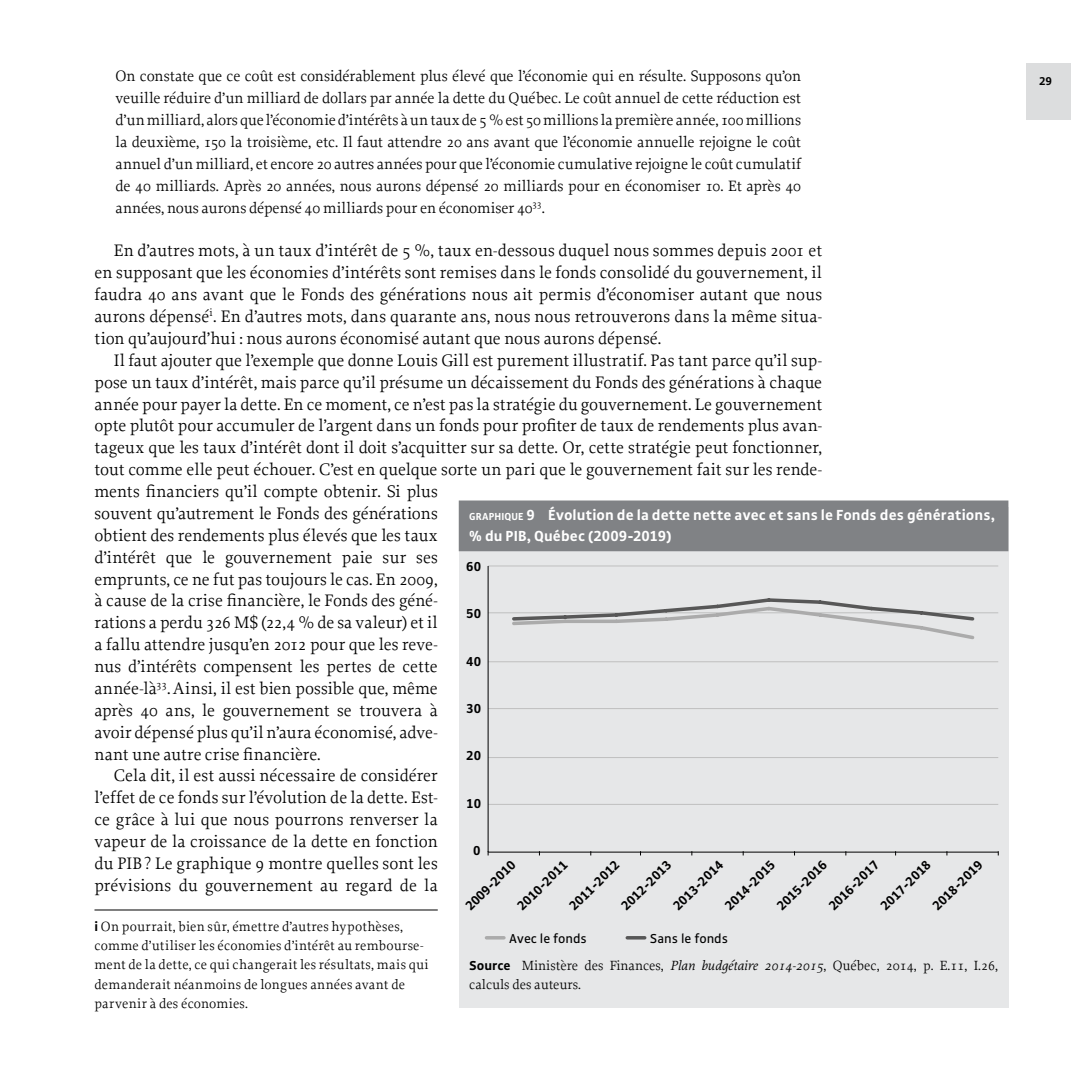
<style>
.page{position:relative;width:1071px;height:1071px;background:#fff}
.page>*{position:absolute;margin:0;border:0;box-sizing:border-box;transform-origin:0 0}
.t1{font:17.5px/21.9px "Proforma";color:#000;text-align:justify}
.t2{font:15.75px/21.9px "Proforma";letter-spacing:-.005em;color:#000;text-align:justify}
.t3{font:700 15.75px/21px "Gak Sans";letter-spacing:.005em;color:#fff}
.t4{font:14px/19.2px "Proforma";letter-spacing:.01em;color:#000}
.t5{font:700 14px "Gak Sans";color:#000}
.t6{font:14px "Gak Sans";color:#000}
.t7{font:700 12.25px "Gak Sans";color:#000}
.s1{font-family:"Gak Sans";font-weight:700}
.s2{font-size:11.03px}
.s3{font-style:inherit}
.s4{font-style:italic}
</style>
<div class="page">
<div style="left:1027px;top:63px;width:44px;height:57px;background:#dcddde"></div>
<hr style="left:94px;top:910px;width:344px;height:1px;background:#000">
<div style="left:459px;top:508px;width:549px;height:500px;background:#e6e7e8"></div>
<div style="left:459px;top:501px;width:549px;height:50px;background:#808285"></div>
<hr style="left:488px;top:804px;width:510px;height:1px;background:#bfbfbf">
<hr style="left:488px;top:757px;width:510px;height:1px;background:#bfbfbf">
<hr style="left:488px;top:708px;width:510px;height:1px;background:#bfbfbf">
<hr style="left:488px;top:661px;width:510px;height:1px;background:#bfbfbf">
<hr style="left:488px;top:613px;width:510px;height:1px;background:#bfbfbf">
<hr style="left:488px;top:566px;width:510px;height:1px;background:#bfbfbf">
<hr style="left:488px;top:566px;width:1px;height:286px;background:#000">
<hr style="left:488px;top:852px;width:510px;height:1px;background:#000">
<svg style="left:510px;top:598px;width:467px;height:42px"></svg>
<svg style="left:486px;top:936px;width:18px;height:4px"></svg>
<svg style="left:627px;top:936px;width:18px;height:4px"></svg>
<p class="t2" style="left:116px;top:65px;width:687px">On constate que ce coût est considérablement plus élevé que l’économie qui en résulte. Supposons qu’on</p>
<p class="t7" style="left:1039px;top:74px;width:14px">29</p>
<p class="t2" style="left:116px;top:87px;width:687px">veuille réduire d’un milliard de dollars par année la dette du Québec. Le coût annuel de cette réduction est d’un milliard, alors que l’économie d’intérêts à un taux de 5% est 50 millions la première année, 100 millions la deuxième, 150 la troisième, etc. Il faut attendre 20 ans avant que l’économie annuelle rejoigne le coût annuel d’un milliard, et encore 20 autres années pour que l’économie cumulative rejoigne le coût cumulatif de 40 milliards. Après 20 années, nous aurons dépensé 20 milliards pour en économiser 10. Et après 40 années, nous aurons dépensé 40 milliards pour en économiser 40<sup>33</sup>.</p>
<p class="t1" style="left:94px;top:240px;width:729px;text-indent:19px">En d’autres mots, à un taux d’intérêt de 5 %, taux en-dessous duquel nous sommes depuis 2001 et en supposant que les économies d’intérêts sont remises dans le fonds consolidé du gouvernement, il faudra 40 ans avant que le Fonds des générations nous ait permis d’économiser autant que nous aurons dépensé<sup>i</sup>. En d’autres mots, dans quarante ans, nous nous retrouverons dans la même situa&shy;tion qu’aujourd’hui : nous aurons économisé autant que nous aurons dépensé.</p>
<p class="t1" style="left:114px;top:349px;width:710px">Il faut ajouter que l’exemple que donne Louis Gill est purement illustratif. Pas tant parce qu’il sup-</p>
<p class="t1" style="left:94px;top:371px;width:729px">pose un taux d’intérêt, mais parce qu’il présume un décaissement du Fonds des générations à chaque</p>
<p class="t1" style="left:94px;top:393px;width:729px">année pour payer la dette. En ce moment, ce n’est pas la stratégie du gouvernement. Le gouvernement</p>
<p class="t1" style="left:94px;top:415px;width:729px">opte plutôt pour accumuler de l’argent dans un fonds pour profiter de taux de rendements plus avan-</p>
<p class="t1" style="left:94px;top:436px;width:729px">tageux que les taux d’intérêt dont il doit s’acquitter sur sa dette. Or, cette stratégie peut fonctionner,</p>
<p class="t1" style="left:94px;top:458px;width:729px">tout comme elle peut échouer. C’est en quelque sorte un pari que le gouvernement fait sur les rende-</p>
<p class="t1" style="left:94px;top:480px;width:345px">ments financiers qu’il compte obtenir. Si plus</p>
<p class="t1" style="left:94px;top:502px;width:345px">souvent qu’autrement le Fonds des générations</p>
<p class="t1" style="left:94px;top:524px;width:345px">obtient des rendements plus élevés que les taux</p>
<p class="t1" style="left:94px;top:546px;width:345px">d’intérêt que le gouvernement paie sur ses</p>
<p class="t1" style="left:94px;top:568px;width:345px">emprunts, ce ne fut pas toujours le cas. En 2009,</p>
<p class="t1" style="left:94px;top:590px;width:345px">à cause de la crise financière, le Fonds des géné-</p>
<p class="t1" style="left:94px;top:611px;width:345px">rations a perdu 326 M$ (22,4 % de sa valeur) et il</p>
<p class="t1" style="left:94px;top:633px;width:345px">a fallu attendre jusqu’en 2012 pour que les reve-</p>
<p class="t1" style="left:94px;top:655px;width:345px">nus d’intérêts compensent les pertes de cette</p>
<p class="t1" style="left:94px;top:677px;width:345px">année-là<sup>33</sup>.Ainsi, il est bien possible que, même</p>
<p class="t1" style="left:94px;top:699px;width:345px">après 40 ans, le gouvernement se trouvera à</p>
<p class="t1" style="left:94px;top:721px;width:345px">avoir dépensé plus qu’il n’aura économisé, adve-</p>
<p class="t1" style="left:94px;top:743px;width:228px">nant une autre crise financière.</p>
<p class="t1" style="left:114px;top:765px;width:326px">Cela dit, il est aussi nécessaire de considérer</p>
<p class="t1" style="left:94px;top:786px;width:345px">l’effet de ce fonds sur l’évolution de la dette. Est-</p>
<p class="t1" style="left:94px;top:808px;width:345px">ce grâce à lui que nous pourrons renverser la</p>
<p class="t1" style="left:94px;top:830px;width:345px">vapeur de la croissance de la dette en fonction</p>
<p class="t1" style="left:94px;top:852px;width:345px">du PIB? Le graphique 9 montre quelles sont les</p>
<p class="t1" style="left:94px;top:874px;width:345px">prévisions du gouvernement au regard de la</p>
<p class="t4" style="left:94px;top:917px;width:336px"><span class="s1">i</span> On pourrait, bien sûr, émettre d’autres hypothèses, comme d’utiliser les économies d’intérêt au rembourse&shy;ment de la dette, ce qui changerait les résultats, mais qui demanderait néanmoins de longues années avant de parvenir à des économies.</p>
<p class="t3" style="left:469px;top:504px;width:527px"><span class="s2">GRAPHIQUE</span> <span class="s3">9</span> Évolution de la dette nette avec et sans le Fonds des générations, % du PIB, Québec (2009-2019)</p>
<p class="t5" style="left:466px;top:558px;width:16px">60</p>
<p class="t5" style="left:466px;top:606px;width:16px">50</p>
<p class="t5" style="left:466px;top:653px;width:16px">40</p>
<p class="t5" style="left:466px;top:701px;width:16px">30</p>
<p class="t5" style="left:466px;top:748px;width:16px">20</p>
<p class="t5" style="left:466px;top:796px;width:16px">10</p>
<p class="t5" style="left:473px;top:843px;width:9px">0</p>
<p class="t5" style="left:462px;top:903px;width:67px;rotate:-45deg">2009-2010</p>
<p class="t5" style="left:514px;top:903px;width:67px;rotate:-45deg">2010-2011</p>
<p class="t5" style="left:566px;top:903px;width:67px;rotate:-45deg">2011-2012</p>
<p class="t5" style="left:618px;top:903px;width:67px;rotate:-45deg">2012-2013</p>
<p class="t5" style="left:670px;top:903px;width:67px;rotate:-45deg">2013-2014</p>
<p class="t5" style="left:722px;top:903px;width:67px;rotate:-45deg">2014-2015</p>
<p class="t5" style="left:773px;top:903px;width:67px;rotate:-45deg">2015-2016</p>
<p class="t5" style="left:825px;top:903px;width:67px;rotate:-45deg">2016-2017</p>
<p class="t5" style="left:877px;top:903px;width:67px;rotate:-45deg">2017-2018</p>
<p class="t5" style="left:929px;top:903px;width:67px;rotate:-45deg">2018-2019</p>
<p class="t6" style="left:509px;top:931px;width:79px">Avec le fonds</p>
<p class="t6" style="left:650px;top:931px;width:80px">Sans le fonds</p>
<p class="t4" style="left:469px;top:955px;width:530px"><span class="s1">Source</span> Ministère des Finances, <span class="s4">Plan budgétaire 2014-2015</span>, Québec, 2014, p. E.11, I.26, calculs des auteurs.</p>
</div>
